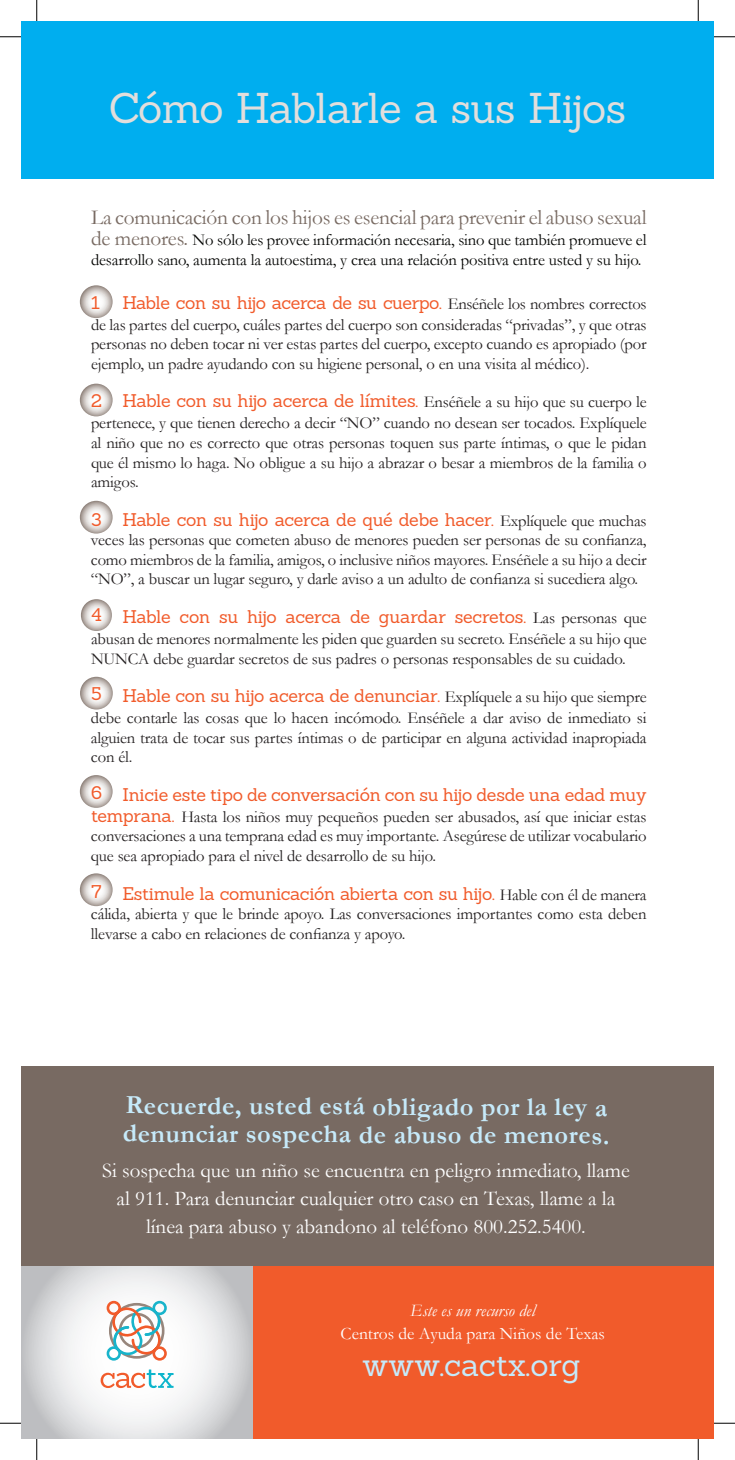
<style>
.page{position:relative;width:735px;height:1460px;background:#fff}
.page>*{position:absolute;margin:0;border:0;box-sizing:border-box;transform-origin:0 0}
.t1{font:42px "Sanchez";letter-spacing:-.015em;color:#e2dedc}
.t2{font:31.5px "Sanchez";color:#c6eafa}
.t3{font:700 26.25px/28px "Garamond";letter-spacing:.015em;color:#c6eafa}
.t4{font:21.35px "Garamond";letter-spacing:-.01em;color:#786a62}
.t5{font:21px/28px "Garamond";color:#fff;text-align:center}
.t6{font:17.85px "Sanchez";letter-spacing:-.02em;color:#f15b2b}
.t7{font:17.5px "Garamond";color:#fff}
.t8{font:italic 17.5px "Garamond";color:#fff}
.t9{font:16.62px/19.6px "Garamond";letter-spacing:-.01em;color:#231f20;text-align:justify}
.t10{font:16.62px/19.6px "Garamond";letter-spacing:-.01em;color:#040503}
.s1{font-size:21.35px;color:#786a62}
.s2{font-family:"Garamond";font-size:16.62px;color:#231f20}
.s3{font-family:"Sanchez";font-size:17.85px;color:#f15b2b}
</style>
<div class="page">
<div style="left:21px;top:21px;width:693px;height:157px;background:#00aeef"></div>
<svg style="left:80px;top:873px;width:33px;height:33px"></svg>
<svg style="left:80px;top:775px;width:33px;height:33px"></svg>
<svg style="left:80px;top:677px;width:33px;height:32px"></svg>
<svg style="left:81px;top:599px;width:31px;height:32px"></svg>
<svg style="left:80px;top:501px;width:33px;height:32px"></svg>
<svg style="left:80px;top:384px;width:33px;height:32px"></svg>
<svg style="left:80px;top:285px;width:33px;height:33px"></svg>
<div style="left:245px;top:1265px;width:469px;height:173px;background:#f15b2b"></div>
<svg style="left:21px;top:1265px;width:232px;height:173px"></svg>
<svg style="left:101px;top:1369px;width:73px;height:19px"></svg>
<svg style="left:105px;top:1300px;width:63px;height:61px"></svg>
<div style="left:21px;top:1066px;width:693px;height:199px;background:#786a62"></div>
<svg style="left:0;top:36px;width:21px;height:1px"></svg>
<svg style="left:714px;top:36px;width:21px;height:1px"></svg>
<svg style="left:0;top:1422px;width:21px;height:1px"></svg>
<svg style="left:714px;top:1422px;width:21px;height:1px"></svg>
<svg style="left:36px;top:0;width:1px;height:21px"></svg>
<svg style="left:36px;top:1438px;width:1px;height:22px"></svg>
<svg style="left:698px;top:0;width:1px;height:21px"></svg>
<svg style="left:698px;top:1438px;width:1px;height:22px"></svg>
<p class="t1" style="left:109px;top:81px;width:519px">Cómo Hablarle a sus Hijos</p>
<p class="t4" style="left:91px;top:204px;width:557px">La comunicación con los hijos es esencial para prevenir el abuso sexual</p>
<p class="t10" style="left:91px;top:230px;width:557px"><span class="s1">de menores.</span> No sólo les provee información necesaria, sino que también promueve el desarrollo sano, aumenta la autoestima, y crea una relación positiva entre usted y su hijo.</p>
<p class="t6" style="left:91px;top:291px;width:11px">1</p>
<p class="t6" style="left:122px;top:291px;width:526px">Hable con su hijo acerca de su cuerpo. <span class="s2">Enséñele los nombres correctos</span></p>
<p class="t9" style="left:91px;top:314px;width:557px">de las partes del cuerpo, cuáles partes del cuerpo son consideradas “privadas”, y que otras personas no deben tocar ni ver estas partes del cuerpo, excepto cuando es apropiado (por ejemplo, un padre ayudando con su higiene personal, o en una visita al médico).</p>
<p class="t6" style="left:91px;top:389px;width:557px">2 Hable con su hijo acerca de límites. <span class="s2">Enséñele a su hijo que su cuerpo le</span></p>
<p class="t9" style="left:91px;top:413px;width:557px">pertenece, y que tienen derecho a decir “NO” cuando no desean ser tocados. Explíquele al niño que no es correcto que otras personas toquen sus parte íntimas, o que le pidan que él mismo lo haga. No obligue a su hijo a abrazar o besar a miembros de la familia o amigos.</p>
<p class="t6" style="left:91px;top:508px;width:557px">3 Hable con su hijo acerca de qué debe hacer. <span class="s2">Explíquele que muchas</span></p>
<p class="t9" style="left:91px;top:530px;width:557px">veces las personas que cometen abuso de menores pueden ser personas de su confianza, como miembros de la familia, amigos, o inclusive niños mayores. Enséñele a su hijo a decir “NO”, a buscar un lugar seguro, y darle aviso a un adulto de confianza si sucediera algo.</p>
<p class="t6" style="left:91px;top:605px;width:557px">4 Hable con su hijo acerca de guardar secretos. <span class="s2">Las personas que</span></p>
<p class="t9" style="left:91px;top:629px;width:557px">abusan de menores normalmente les piden que guarden su secreto. Enséñele a su hijo que<br>NUNCA debe guardar secretos de sus padres o personas responsables de su cuidado.</p>
<p class="t6" style="left:91px;top:684px;width:557px">5 Hable con su hijo acerca de denunciar. <span class="s2">Explíquele a su hijo que siempre</span></p>
<p class="t9" style="left:91px;top:708px;width:557px">debe contarle las cosas que lo hacen incómodo. Enséñele a dar aviso de inmediato si alguien trata de tocar sus partes íntimas o de participar en alguna actividad inapropiada con él.</p>
<p class="t6" style="left:91px;top:783px;width:557px">6 Inicie este tipo de conversación con su hijo desde una edad muy</p>
<p class="t9" style="left:91px;top:806px;width:557px"><span class="s3">temprana.</span> Hasta los niños muy pequeños pueden ser abusados, así que iniciar estas conversaciones a una temprana edad es muy importante. Asegúrese de utilizar vocabulario que sea apropiado para el nivel de desarrollo de su hijo.</p>
<p class="t6" style="left:91px;top:881px;width:557px">7 Estimule la comunicación abierta con su hijo. <span class="s2">Hable con él de manera</span></p>
<p class="t9" style="left:91px;top:904px;width:557px">cálida, abierta y que le brinde apoyo. Las conversaciones importantes como esta deben llevarse a cabo en relaciones de confianza y apoyo.</p>
<p class="t3" style="left:123px;top:1091px;width:489px">Recuerde, usted está obligado por la ley a denunciar sospecha de abuso de menores.</p>
<p class="t5" style="left:102px;top:1155px;width:529px">Si sospecha que un niño se encuentra en peligro inmediato, llame al 911. Para denunciar cualquier otro caso en Texas, llame a la línea para abuso y abandono al teléfono 800.252.5400.</p>
<p class="t8" style="left:410px;top:1300px;width:126px">Este es un recurso del</p>
<p class="t7" style="left:341px;top:1322px;width:266px">Centros de Ayuda para Niños de Texas</p>
<p class="t2" style="left:363px;top:1344px;width:220px">www.cactx.org</p>
</div>
